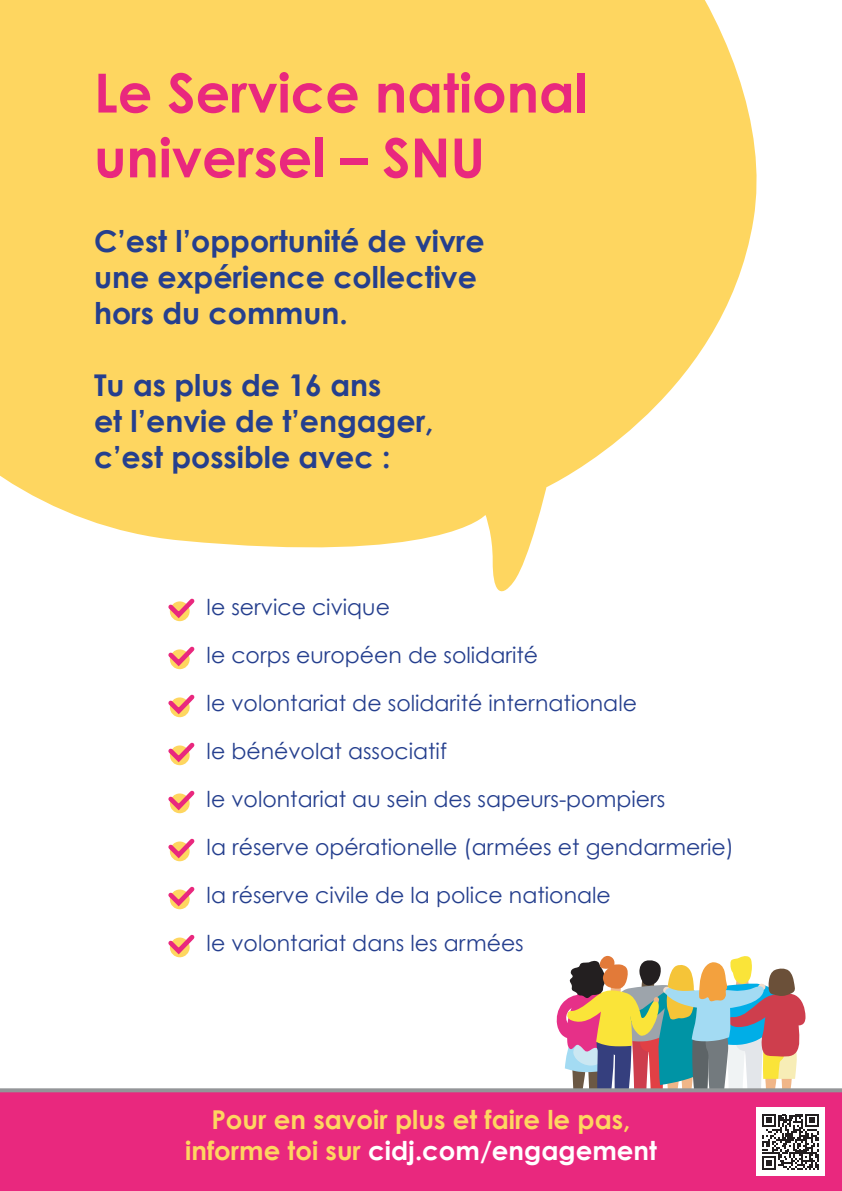
<style>
.page{position:relative;width:842px;height:1191px;background:#fff}
.page>*{position:absolute;margin:0;border:0;box-sizing:border-box;transform-origin:0 0}
.t1{font:700 54px/64.8px "Century Gothic";color:#e9287e}
.t2{font:700 30px/36px "Century Gothic";color:#253f8e}
.t3{font:700 26px/31.2px "Century Gothic";color:#fed660;text-align:center}
.t4{font:22px/48px "Century Gothic";color:#253f8e}
.s1{color:#fff}
</style>
<div class="page">
<div style="left:0;top:1091px;width:842px;height:100px;background:#e9287e"></div>
<svg style="left:556px;top:955px;width:249px;height:133px"></svg>
<svg style="left:0;top:0;width:757px;height:592px;fill:#fed660"></svg>
<svg style="left:168px;top:598px;width:27px;height:23px"></svg>
<svg style="left:168px;top:646px;width:27px;height:23px"></svg>
<svg style="left:168px;top:694px;width:27px;height:23px"></svg>
<svg style="left:168px;top:742px;width:27px;height:23px"></svg>
<svg style="left:168px;top:790px;width:27px;height:23px"></svg>
<svg style="left:168px;top:838px;width:27px;height:23px"></svg>
<svg style="left:168px;top:886px;width:27px;height:23px"></svg>
<svg style="left:168px;top:934px;width:27px;height:23px"></svg>
<svg style="left:0;top:1088px;width:842px;height:4px;fill:#939598"></svg>
<div style="left:756px;top:1107px;width:69px;height:69px;background:#fff"></div>
<svg style="left:762px;top:1114px;width:56px;height:56px"></svg>
<h1 class="t1" style="left:94px;top:59px;width:495px">Le Service national universel – SNU</h1>
<h2 class="t2" style="left:94px;top:222px;width:392px">C’est l’opportunité de vivre une expérience collective hors du commun.</h2>
<h2 class="t2" style="left:94px;top:366px;width:341px">Tu as plus de 16 ans<br>et l’envie de t’engager, c’est possible avec :</h2>
<p class="t4" style="left:207px;top:583px;width:529px">le service civique<br>le corps européen de solidarité<br>le volontariat de solidarité internationale<br>le bénévolat associatif<br>le volontariat au sein des sapeurs-pompiers<br>la réserve opérationelle (armées et gendarmerie) la réserve civile de la police nationale<br>le volontariat dans les armées</p>
<p class="t3" style="left:185px;top:1102px;width:473px">Pour en savoir plus et faire le pas, informe toi sur <span class="s1">cidj.com/engagement</span></p>
</div>
